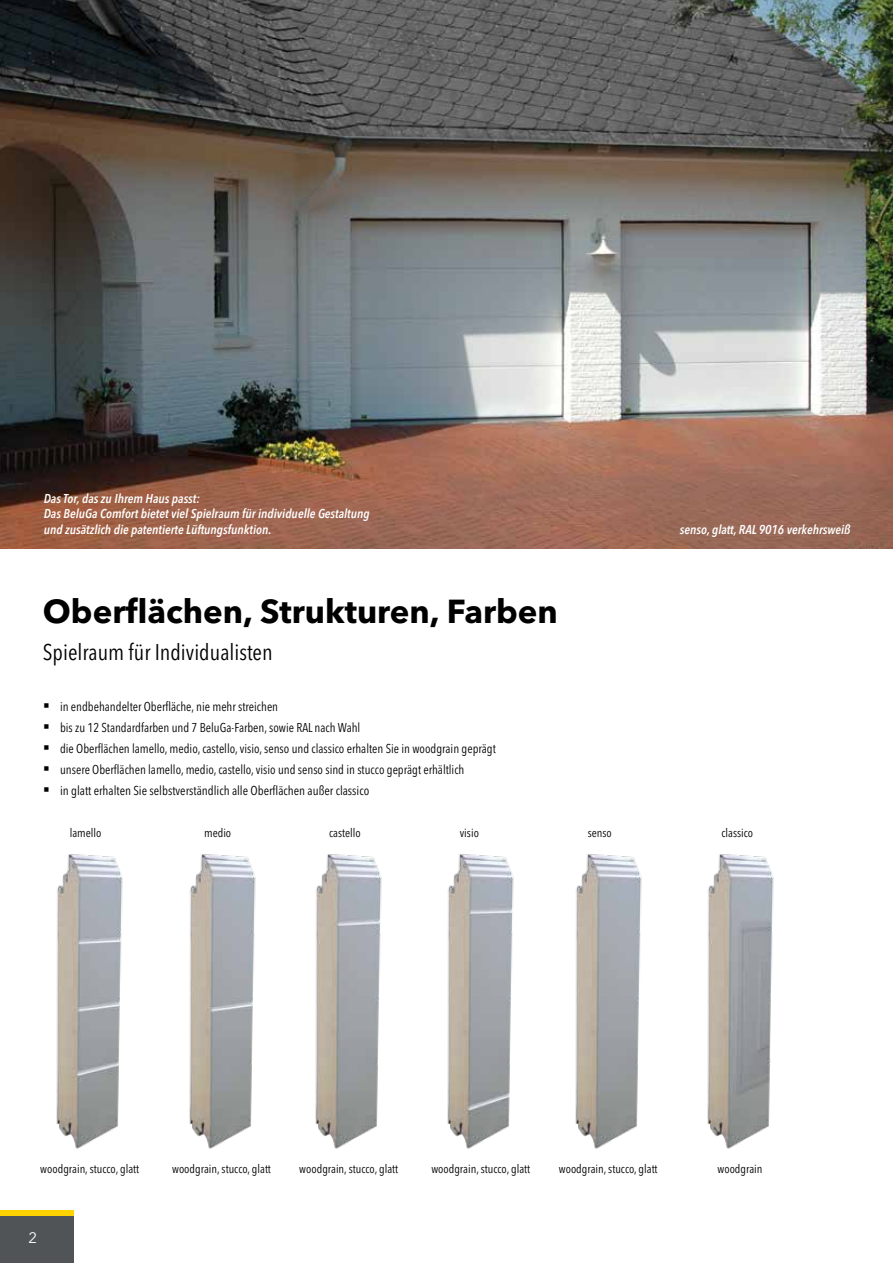
<style>
.page{position:relative;width:893px;height:1263px;background:#fff}
.page>*{position:absolute;margin:0;border:0;box-sizing:border-box;transform-origin:0 0}
.t1{font:700 33px "Avenir Next LT Pro";color:#000}
.t2{font:condensed 22.5px "Avenir Next LT Pro";color:#000}
.t3{font:15px "Avenir Next LT Pro";color:#fff}
.t4{font:condensed 12.75px "Avenir Next LT Pro";color:#000}
.t5{font:italic 600 condensed 12.75px/15.3px "Avenir Next LT Pro";color:#fff}
.t6{font:condensed 12px "Avenir Next LT Pro";color:#000}
</style>
<div class="page">
<div style="left:0;top:1210px;width:74px;height:6px;background:#ffd300"></div>
<div style="left:0;top:1216px;width:74px;height:47px;background:#505456"></div>
<img style="left:0;top:0;width:893px;height:549px">
<img style="left:315px;top:854px;width:67px;height:295px">
<img style="left:707px;top:854px;width:67px;height:295px">
<img style="left:56px;top:854px;width:67px;height:295px">
<img style="left:189px;top:854px;width:67px;height:295px">
<img style="left:575px;top:854px;width:67px;height:295px">
<img style="left:447px;top:854px;width:67px;height:295px">
<p class="t5" style="left:44px;top:491px;width:327px">Das Tor, das zu Ihrem Haus passt:<br>Das BeluGa Comfort bietet viel Spielraum für individuelle Gestaltung und zusätzlich die patentierte Lüftungsfunktion.</p>
<h1 class="t1" style="left:43px;top:591px;width:516px">Oberflächen, Strukturen, Farben</h1>
<h2 class="t2" style="left:43px;top:639px;width:231px">Spielraum für Individualisten</h2>
<p class="t4" style="left:43px;top:698px;width:237px">▪ in endbehandelter Oberfläche, nie mehr streichen</p>
<p class="t4" style="left:43px;top:719px;width:319px">▪ bis zu 12 Standardfarben und 7 BeluGa-Farben, sowie RAL nach Wahl</p>
<p class="t4" style="left:43px;top:740px;width:454px">▪ die Oberflächen lamello, medio, castello, visio, senso und classico erhalten Sie in woodgrain geprägt</p>
<p class="t4" style="left:43px;top:761px;width:423px">▪ unsere Oberflächen lamello, medio, castello, visio und senso sind in stucco geprägt erhältlich</p>
<p class="t4" style="left:43px;top:782px;width:328px">▪ in glatt erhalten Sie selbstverständlich alle Oberflächen außer classico</p>
<p class="t5" style="left:680px;top:521px;width:172px">senso, glatt, RAL 9016 verkehrsweiß</p>
<p class="t6" style="left:70px;top:825px;width:33px">lamello</p>
<p class="t6" style="left:204px;top:825px;width:29px">medio</p>
<p class="t6" style="left:329px;top:825px;width:33px">castello</p>
<p class="t6" style="left:460px;top:825px;width:21px">visio</p>
<p class="t6" style="left:588px;top:825px;width:26px">senso</p>
<p class="t6" style="left:721px;top:825px;width:33px">classico</p>
<p class="t6" style="left:40px;top:1161px;width:100px">woodgrain, stucco, glatt</p>
<p class="t6" style="left:172px;top:1161px;width:100px">woodgrain, stucco, glatt</p>
<p class="t6" style="left:299px;top:1161px;width:100px">woodgrain, stucco, glatt</p>
<p class="t6" style="left:431px;top:1161px;width:100px">woodgrain, stucco, glatt</p>
<p class="t6" style="left:559px;top:1161px;width:100px">woodgrain, stucco, glatt</p>
<p class="t6" style="left:717px;top:1161px;width:46px">woodgrain</p>
<p class="t3" style="left:28px;top:1228px;width:10px">2</p>
</div>
